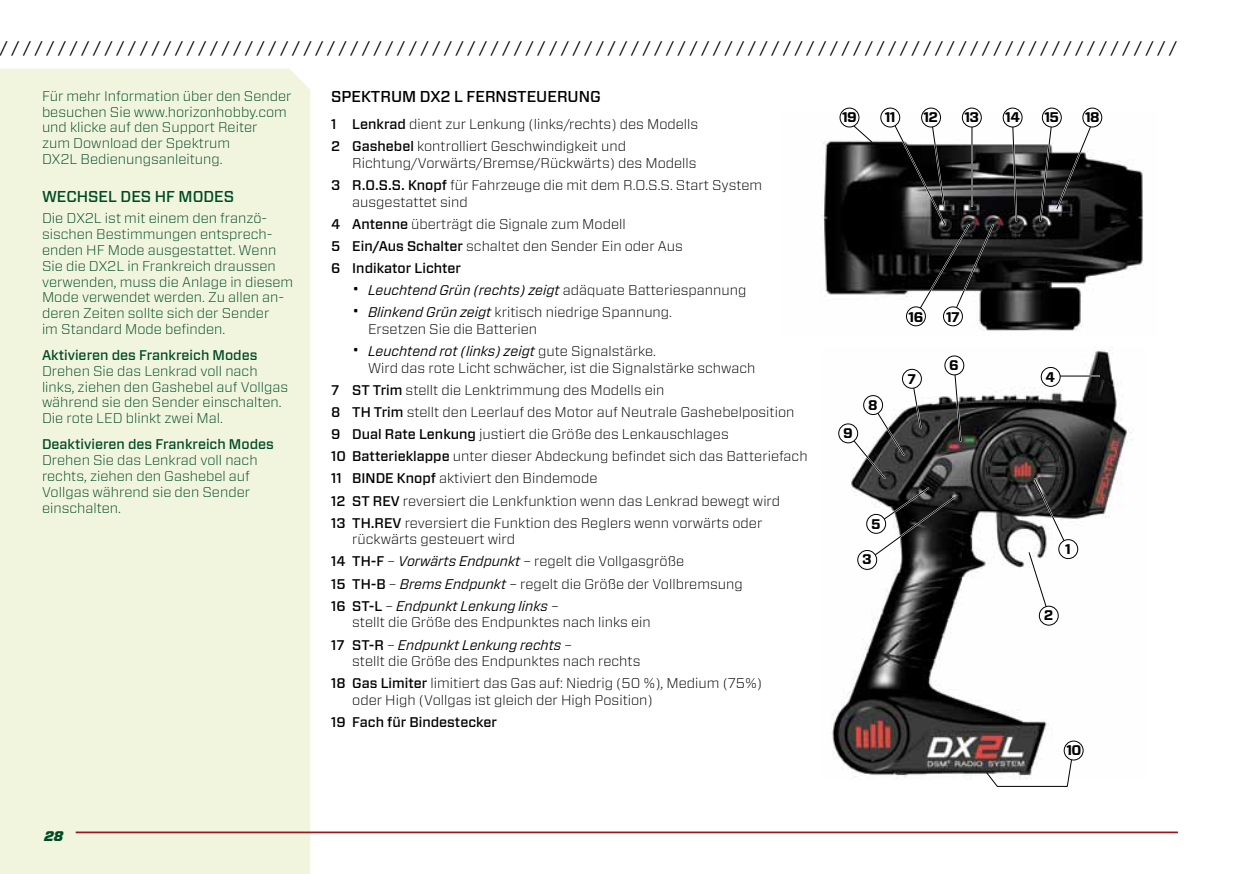
<style>
.page{position:relative;width:1241px;height:874px;background:#fff}
.page>*{position:absolute;margin:0;border:0;box-sizing:border-box;transform-origin:0 0}
.t1{font:16.62px "Forza";color:#000}
.t2{font:500 15.75px "Forza";color:#000}
.t3{font:500 15.75px "Forza";color:#004a26}
.t4{font:300 14px/22.1px "Forza";color:#000}
.t5{font:300 14px/15.8px "Forza";color:#004a26}
.t6{font:500 14px "Forza";color:#004a26}
.t7{font:italic 14px "Forza";color:#000}
.t8{font:700 14px "Forza";letter-spacing:-.05em;color:#000}
.t9{font:500 14px "Forza";color:#000}
.t10{font:italic 900 14px "Forza";color:#004a26}
.s1{font-weight:500}
.s2{font-weight:100;font-style:normal;font-size:17.5px}
.s3{font-weight:300;font-style:normal}
.s4{font-weight:100;font-size:17.5px}
.s5{font-weight:400;font-style:italic}
</style>
<div class="page">
<div style="left:0;top:69px;width:310px;height:804px;background:#f2f5de"></div>
<hr style="left:76px;top:831px;width:1101px;height:1px;background:#9c171a">
<img style="left:831px;top:349px;width:302px;height:428px">
<svg style="left:986px;top:758px;width:85px;height:28px"></svg>
<div style="left:1063px;top:740px;width:19px;height:19px;background:#fff;border-radius:50%"></div>
<div style="left:1063px;top:740px;width:20px;height:20px;border:1px solid #000;border-radius:50%"></div>
<div style="left:1058px;top:539px;width:19px;height:19px;background:#fff;border-radius:50%"></div>
<div style="left:1058px;top:539px;width:19px;height:19px;border:1px solid #000;border-radius:50%"></div>
<svg style="left:1026px;top:476px;width:45px;height:140px"></svg>
<div style="left:1039px;top:606px;width:19px;height:18px;background:#fff;border-radius:50%"></div>
<div style="left:1038px;top:605px;width:20px;height:20px;border:1px solid #000;border-radius:50%"></div>
<div style="left:838px;top:423px;width:19px;height:19px;background:#fff;border-radius:50%"></div>
<div style="left:838px;top:423px;width:20px;height:20px;border:1px solid #000;border-radius:50%"></div>
<div style="left:944px;top:356px;width:19px;height:19px;background:#fff;border-radius:50%"></div>
<div style="left:944px;top:355px;width:20px;height:20px;border:1px solid #000;border-radius:50%"></div>
<svg style="left:847px;top:367px;width:115px;height:194px"></svg>
<div style="left:857px;top:550px;width:19px;height:19px;background:#fff;border-radius:50%"></div>
<div style="left:857px;top:549px;width:19px;height:20px;border:1px solid #000;border-radius:50%"></div>
<hr style="left:1052px;top:375px;width:46px;height:2px;background:#fff">
<hr style="left:1052px;top:375px;width:46px;height:1px;background:#000">
<div style="left:1041px;top:367px;width:18px;height:19px;background:#fff;border-radius:50%"></div>
<div style="left:1040px;top:367px;width:20px;height:19px;border:1px solid #000;border-radius:50%"></div>
<img style="left:822px;top:111px;width:322px;height:220px">
<svg style="left:849px;top:122px;width:23px;height:21px"></svg>
<div style="left:839px;top:108px;width:19px;height:19px;background:#fff;border-radius:50%"></div>
<div style="left:839px;top:108px;width:20px;height:19px;border:1px solid #000;border-radius:50%"></div>
<div style="left:906px;top:307px;width:19px;height:18px;background:#fff;border-radius:50%"></div>
<div style="left:905px;top:306px;width:20px;height:20px;border:1px solid #000;border-radius:50%"></div>
<div style="left:880px;top:108px;width:19px;height:19px;background:#fff;border-radius:50%"></div>
<div style="left:880px;top:108px;width:20px;height:19px;border:1px solid #000;border-radius:50%"></div>
<div style="left:921px;top:108px;width:19px;height:19px;background:#fff;border-radius:50%"></div>
<div style="left:921px;top:108px;width:19px;height:19px;border:1px solid #000;border-radius:50%"></div>
<svg style="left:962px;top:108px;width:19px;height:19px"></svg>
<div style="left:961px;top:108px;width:20px;height:19px;border:1px solid #000;border-radius:50%"></div>
<svg style="left:1010px;top:126px;width:7px;height:97px"></svg>
<div style="left:1002px;top:108px;width:19px;height:19px;background:#fff;border-radius:50%"></div>
<div style="left:1002px;top:108px;width:20px;height:19px;border:1px solid #000;border-radius:50%"></div>
<div style="left:1042px;top:108px;width:19px;height:19px;background:#fff;border-radius:50%"></div>
<div style="left:1041px;top:108px;width:20px;height:19px;border:1px solid #000;border-radius:50%"></div>
<svg style="left:1038px;top:118px;width:57px;height:105px"></svg>
<div style="left:1082px;top:108px;width:19px;height:19px;background:#fff;border-radius:50%"></div>
<div style="left:1082px;top:108px;width:19px;height:19px;border:1px solid #000;border-radius:50%"></div>
<svg style="left:887px;top:114px;width:108px;height:204px"></svg>
<div style="left:943px;top:307px;width:19px;height:18px;background:#fff;border-radius:50%"></div>
<div style="left:942px;top:306px;width:20px;height:20px;border:1px solid #000;border-radius:50%"></div>
<p class="t1" style="left:0;top:36px;width:1178px">/ / / / / / / / / / / / / / / / / / / / / / / / / / / / / / / / / / / / / / / / / / / / / / / / / / / / / / / / / / / / / / / / / / / / / / / / / / / / / / / / / / / / / / / / / / / / / / / / / / / / /</p>
<p class="t2" style="left:331px;top:86px;width:271px">Spektrum DX2 L Fernsteuerung</p>
<p class="t5" style="left:42px;top:88px;width:251px">Für mehr Information über den Sender besuchen Sie www.horizonhobby.com und klicke auf den Support Reiter<br>zum Download der Spektrum<br>DX2L Bedienungsanleitung.</p>
<p class="t3" style="left:42px;top:186px;width:192px">Wechsel des HF Modes</p>
<p class="t5" style="left:42px;top:210px;width:253px">Die DX2L ist mit einem den franzö&shy;sischen Bestimmungen entsprech&shy;enden HF Mode ausgestattet. Wenn Sie die DX2L in Frankreich draussen verwenden, muss die Anlage in diesem Mode verwendet werden. Zu allen an&shy;deren Zeiten sollte sich der Sender<br>im Standard Mode befinden.</p>
<p class="t6" style="left:42px;top:346px;width:217px">Aktivieren des Frankreich Modes</p>
<p class="t5" style="left:42px;top:362px;width:248px">Drehen Sie das Lenkrad voll nach links, ziehen den Gashebel auf Vollgas während sie den Sender einschalten.<br>Die rote LED blinkt zwei Mal.</p>
<p class="t6" style="left:42px;top:435px;width:233px">Deaktivieren des Frankreich Modes</p>
<p class="t5" style="left:42px;top:452px;width:217px">Drehen Sie das Lenkrad voll nach rechts, ziehen den Gashebel auf<br>Vollgas während sie den Sender einschalten.</p>
<p class="t8" style="left:842px;top:108px;width:16px">19</p>
<p class="t8" style="left:884px;top:108px;width:13px">11</p>
<p class="t8" style="left:923px;top:108px;width:16px">12</p>
<p class="t8" style="left:964px;top:108px;width:16px">13</p>
<p class="t8" style="left:1005px;top:108px;width:16px">14</p>
<p class="t8" style="left:1044px;top:108px;width:16px">15</p>
<p class="t8" style="left:1084px;top:108px;width:16px">18</p>
<p class="t4" style="left:331px;top:113px;width:368px"><span class="s1">1 Lenkrad</span> dient zur Lenkung (links/rechts) des Modells<br><span class="s1">2 Gashebel</span> kontrolliert Geschwindigkeit und</p>
<p class="t4" style="left:331px;top:152px;width:432px;text-indent:21px">Richtung/Vorwärts/Bremse/Rückwärts) des Modells<br><span class="s1">3 R.O.S.S. Knopf</span> für Fahrzeuge die mit dem R.O.S.S. Start System</p>
<p class="t4" style="left:331px;top:190px;width:353px;text-indent:21px">ausgestattet sind<br><span class="s1">4 Antenne</span> überträgt die Signale zum Modell<br><span class="s1">5 Ein/Aus Schalter</span> schaltet den Sender Ein oder Aus <span class="s1">6 I ndikator Lichter</span></p>
<p class="t7" style="left:352px;top:281px;width:395px"><span class="s2">•</span> Leuchtend Grün (rechts) zeigt <span class="s3">adäquate Batteriespannung</span></p>
<p class="t4" style="left:368px;top:303px;width:305px;line-height:16.8px;text-indent:-16px"><span class="s4">•</span> <span class="s5">Blinkend Grün zeigt</span> kritisch niedrige Spannung.<br>Ersetzen Sie die Batterien</p>
<p class="t4" style="left:368px;top:342px;width:389px;line-height:16.8px;text-indent:-16px"><span class="s4">•</span> <span class="s5">Leuchtend rot (links) zeigt</span> gute Signalstärke.<br>Wird das rote Licht schwächer, ist die Signalstärke schwach</p>
<p class="t4" style="left:331px;top:378px;width:478px"><span class="s1">7 ST Trim</span> stellt die Lenktrimmung des Modells ein<br><span class="s1">8 TH Trim</span> stellt den Leerlauf des Motor auf Neutrale Gashebelposition<br><span class="s1">9 Dual Rate Lenkung</span> justiert die Größe des Lenkauschlages<br><span class="s1">10 Batterieklappe</span> unter dieser Abdeckung befindet sich das Batteriefach <span class="s1">11 BINDE</span></p>
<p class="t8" style="left:908px;top:307px;width:16px">16</p>
<p class="t8" style="left:945px;top:307px;width:15px">17</p>
<p class="t8" style="left:949px;top:356px;width:11px">6</p>
<p class="t8" style="left:1045px;top:367px;width:11px">4</p>
<p class="t8" style="left:907px;top:369px;width:10px">7</p>
<p class="t8" style="left:868px;top:395px;width:11px">8</p>
<p class="t8" style="left:843px;top:424px;width:11px">9</p>
<p class="t4" style="left:331px;top:467px;width:450px;text-indent:66px"><span class="s1">Knopf</span> aktiviert den Bindemode<br><span class="s1">12 ST REV</span> reversiert die Lenkfunktion wenn das Lenkrad bewegt wird<br><span class="s1">13 TH.REV</span> reversiert die Funktion des Reglers wenn vorwärts oder</p>
<p class="t4" style="left:331px;top:528px;width:413px;text-indent:21px">rückwärts gesteuert wird<br><span class="s1">14 TH-F</span> – <span class="s5">Vorwärts Endpunkt</span> – regelt die Vollgasgröße<br><span class="s1">15 TH-B</span> – <span class="s5">Brems Endpunkt</span> – regelt die Größe der Vollbremsung <span class="s1">16 ST-L</span> – <span class="s5">Endpunkt Lenkung links</span> –</p>
<p class="t4" style="left:331px;top:610px;width:321px;text-indent:21px">stellt die Größe des Endpunktes nach links ein<br><span class="s1">17 ST-R</span> – <span class="s5">Endpunkt Lenkung rechts</span> –</p>
<p class="t4" style="left:331px;top:649px;width:432px;text-indent:21px">stellt die Größe des Endpunktes nach rechts<br><span class="s1">18 Gas Limiter</span> limitiert das Gas auf: Niedrig (50 %), Medium (75%)</p>
<p class="t4" style="left:352px;top:688px;width:302px">oder High (Vollgas ist gleich der High Position)</p>
<p class="t9" style="left:331px;top:712px;width:167px">19 Fach für Bindestecker</p>
<p class="t8" style="left:871px;top:514px;width:11px">5</p>
<p class="t8" style="left:1064px;top:539px;width:7px">1</p>
<p class="t8" style="left:862px;top:550px;width:11px">3</p>
<p class="t8" style="left:1043px;top:605px;width:11px">2</p>
<p class="t10" style="left:44px;top:826px;width:21px">28</p>
<p class="t8" style="left:1066px;top:740px;width:17px">10</p>
</div>
